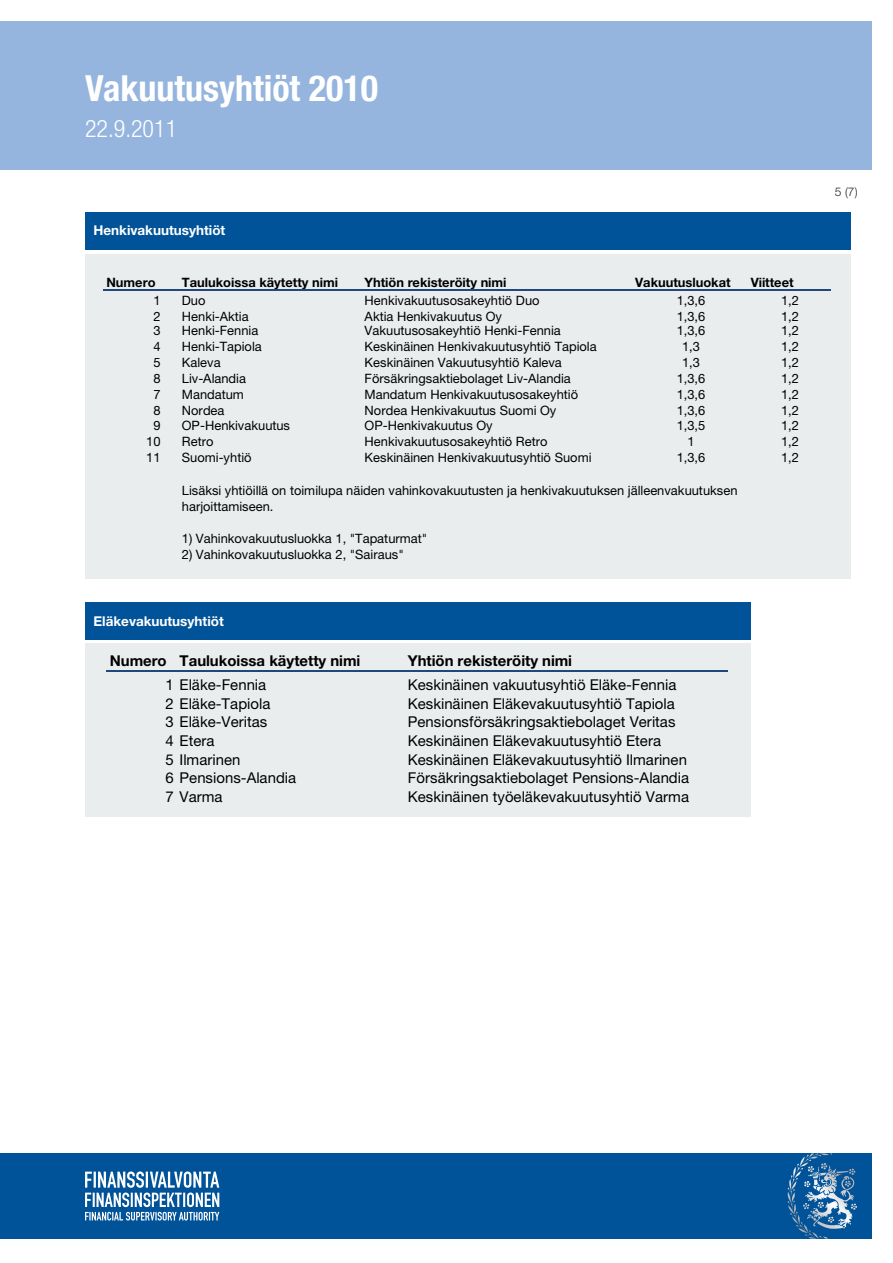
<style>
.page{position:relative;width:893px;height:1263px;background:#fff}
.page>*{position:absolute;margin:0;border:0;box-sizing:border-box;transform-origin:0 0}
.t1{font:700 condensed 36px "Helvetica Neue LT Std";color:#fff}
.t2{font:300 condensed 24px "Helvetica Neue LT Std";color:#fff}
.t3{font:15px "Helvetica Neue LT Std";color:#000}
.t4{font:700 15px "Helvetica Neue LT Std";letter-spacing:-.005em;color:#000}
.GRAAFIN_OTSIKKO{font:700 13.5px "Helvetica Neue LT Std";color:#fff}
.t5{font:12.9px/16.4px "Helvetica Neue LT Std";color:#000}
.t6{font:700 12.9px "Helvetica Neue LT Std";letter-spacing:-.005em;color:#000}
.t7{font:300 12px "Helvetica Neue LT Std";color:#231f20}
</style>
<div class="page">
<div style="left:0;top:21px;width:872px;height:149px;background:#95b5de"></div>
<div style="left:0;top:1153px;width:872px;height:85px;background:#015399"></div>
<svg style="left:800px;top:1153px;width:32px;height:13px"></svg>
<svg style="left:85px;top:1171px;width:134px;height:49px"></svg>
<div style="left:85px;top:254px;width:765px;height:325px;background:#eaedee"></div>
<hr style="left:104px;top:290px;width:727px;height:1px;background:#1f497d">
<div style="left:85px;top:213px;width:766px;height:37px;background:#015399"></div>
<div style="left:85px;top:643px;width:665px;height:173px;background:#eaedee"></div>
<hr style="left:107px;top:670px;width:621px;height:1px;background:#1f497d">
<div style="left:85px;top:603px;width:665px;height:37px;background:#015399"></div>
<h1 class="t1" style="left:85px;top:67px;width:294px">Vakuutusyhtiöt 2010</h1>
<h2 class="t2" style="left:85px;top:115px;width:94px">22.9.2011</h2>
<p class="GRAAFIN_OTSIKKO" style="left:94px;top:222px;width:133px">Henkivakuutusyhtiöt</p>
<p class="t6" style="left:106px;top:274px;width:51px">Numero</p>
<p class="t6" style="left:182px;top:274px;width:158px">Taulukoissa käytetty nimi</p>
<p class="t6" style="left:365px;top:274px;width:143px">Yhtiön rekisteröity nimi</p>
<p class="t6" style="left:635px;top:274px;width:97px">Vakuutusluokat</p>
<p class="t6" style="left:751px;top:274px;width:45px">Viitteet</p>
<p class="t5" style="left:153px;top:292px;width:9px">1</p>
<p class="t5" style="left:182px;top:292px;width:25px">Duo</p>
<p class="t5" style="left:365px;top:292px;width:176px">Henkivakuutusosakeyhtiö Duo</p>
<p class="t5" style="left:677px;top:292px;width:30px">1,3,6</p>
<p class="t5" style="left:781px;top:292px;width:19px">1,2</p>
<p class="t5" style="left:153px;top:308px;width:9px">2</p>
<p class="t5" style="left:182px;top:308px;width:68px">Henki-Aktia</p>
<p class="t5" style="left:365px;top:308px;width:139px">Aktia Henkivakuutus Oy</p>
<p class="t5" style="left:677px;top:308px;width:30px">1,3,6</p>
<p class="t5" style="left:781px;top:308px;width:19px">1,2</p>
<p class="t5" style="left:153px;top:322px;width:9px">3</p>
<p class="t5" style="left:182px;top:322px;width:78px">Henki-Fennia</p>
<p class="t5" style="left:365px;top:322px;width:198px">Vakuutusosakeyhtiö Henki-Fennia</p>
<p class="t5" style="left:677px;top:322px;width:30px">1,3,6</p>
<p class="t5" style="left:781px;top:322px;width:19px">1,2</p>
<p class="t5" style="left:153px;top:338px;width:9px">4</p>
<p class="t5" style="left:182px;top:338px;width:81px">Henki-Tapiola</p>
<p class="t5" style="left:365px;top:338px;width:234px">Keskinäinen Henkivakuutusyhtiö Tapiola</p>
<p class="t5" style="left:682px;top:338px;width:19px">1,3</p>
<p class="t5" style="left:781px;top:338px;width:19px">1,2</p>
<p class="t5" style="left:153px;top:354px;width:9px">5</p>
<p class="t5" style="left:182px;top:354px;width:40px">Kaleva</p>
<p class="t5" style="left:365px;top:354px;width:199px">Keskinäinen Vakuutusyhtiö Kaleva</p>
<p class="t5" style="left:682px;top:354px;width:19px">1,3</p>
<p class="t5" style="left:781px;top:354px;width:19px">1,2</p>
<p class="t5" style="left:153px;top:370px;width:9px">8</p>
<p class="t5" style="left:182px;top:370px;width:66px">Liv-Alandia</p>
<p class="t5" style="left:365px;top:370px;width:208px">Försäkringsaktiebolaget Liv-Alandia</p>
<p class="t5" style="left:677px;top:370px;width:30px">1,3,6</p>
<p class="t5" style="left:781px;top:370px;width:19px">1,2</p>
<p class="t5" style="left:153px;top:386px;width:9px">7</p>
<p class="t5" style="left:182px;top:386px;width:64px">Mandatum</p>
<p class="t5" style="left:365px;top:386px;width:215px">Mandatum Henkivakuutusosakeyhtiö</p>
<p class="t5" style="left:677px;top:386px;width:30px">1,3,6</p>
<p class="t5" style="left:781px;top:386px;width:19px">1,2</p>
<p class="t5" style="left:153px;top:402px;width:9px">8</p>
<p class="t5" style="left:182px;top:402px;width:44px">Nordea</p>
<p class="t5" style="left:365px;top:402px;width:193px">Nordea Henkivakuutus Suomi Oy</p>
<p class="t5" style="left:677px;top:402px;width:30px">1,3,6</p>
<p class="t5" style="left:781px;top:402px;width:19px">1,2</p>
<p class="t5" style="left:153px;top:417px;width:9px">9</p>
<p class="t5" style="left:182px;top:417px;width:110px">OP-Henkivakuutus</p>
<p class="t5" style="left:365px;top:417px;width:130px">OP-Henkivakuutus Oy</p>
<p class="t5" style="left:677px;top:417px;width:30px">1,3,5</p>
<p class="t5" style="left:781px;top:417px;width:19px">1,2</p>
<p class="t5" style="left:146px;top:433px;width:16px">10</p>
<p class="t5" style="left:182px;top:433px;width:33px">Retro</p>
<p class="t5" style="left:365px;top:433px;width:184px">Henkivakuutusosakeyhtiö Retro</p>
<p class="t5" style="left:687px;top:433px;width:9px">1</p>
<p class="t5" style="left:781px;top:433px;width:19px">1,2</p>
<p class="t5" style="left:146px;top:449px;width:16px">11</p>
<p class="t5" style="left:182px;top:449px;width:71px">Suomi-yhtiö</p>
<p class="t5" style="left:365px;top:449px;width:228px">Keskinäinen Henkivakuutusyhtiö Suomi</p>
<p class="t5" style="left:677px;top:449px;width:30px">1,3,6</p>
<p class="t5" style="left:781px;top:449px;width:19px">1,2</p>
<p class="t5" style="left:182px;top:482px;width:557px">Lisäksi yhtiöillä on toimilupa näiden vahinkovakuutusten ja henkivakuutuksen jälleenvakuutuksen harjoittamiseen.</p>
<p class="t5" style="left:182px;top:530px;width:247px">1) Vahinkovakuutusluokka 1, "Tapaturmat"</p>
<p class="t5" style="left:182px;top:546px;width:224px">2) Vahinkovakuutusluokka 2, "Sairaus"</p>
<p class="GRAAFIN_OTSIKKO" style="left:94px;top:612px;width:132px">Eläkevakuutusyhtiöt</p>
<p class="t4" style="left:110px;top:652px;width:252px">Numero Taulukoissa käytetty nimi</p>
<p class="t4" style="left:408px;top:652px;width:166px">Yhtiön rekisteröity nimi</p>
<p class="t3" style="left:165px;top:676px;width:102px">1 Eläke-Fennia</p>
<p class="t3" style="left:408px;top:676px;width:270px">Keskinäinen vakuutusyhtiö Eläke-Fennia</p>
<p class="t3" style="left:165px;top:695px;width:106px">2 Eläke-Tapiola</p>
<p class="t3" style="left:408px;top:695px;width:268px">Keskinäinen Eläkevakuutusyhtiö Tapiola</p>
<p class="t3" style="left:165px;top:713px;width:103px">3 Eläke-Veritas</p>
<p class="t3" style="left:408px;top:713px;width:269px">Pensionsförsäkringsaktiebolaget Veritas</p>
<p class="t3" style="left:165px;top:732px;width:51px">4 Etera</p>
<p class="t3" style="left:408px;top:732px;width:255px">Keskinäinen Eläkevakuutusyhtiö Etera</p>
<p class="t3" style="left:165px;top:750px;width:76px">5 Ilmarinen</p>
<p class="t3" style="left:408px;top:750px;width:281px">Keskinäinen Eläkevakuutusyhtiö Ilmarinen</p>
<p class="t3" style="left:165px;top:769px;width:132px">6 Pensions-Alandia</p>
<p class="t3" style="left:408px;top:769px;width:283px">Försäkringsaktiebolaget Pensions-Alandia</p>
<p class="t3" style="left:165px;top:787px;width:59px">7 Varma</p>
<p class="t3" style="left:408px;top:787px;width:283px">Keskinäinen työeläkevakuutusyhtiö Varma</p>
<p class="t7" style="left:835px;top:184px;width:24px">5 (7)</p>
</div>
